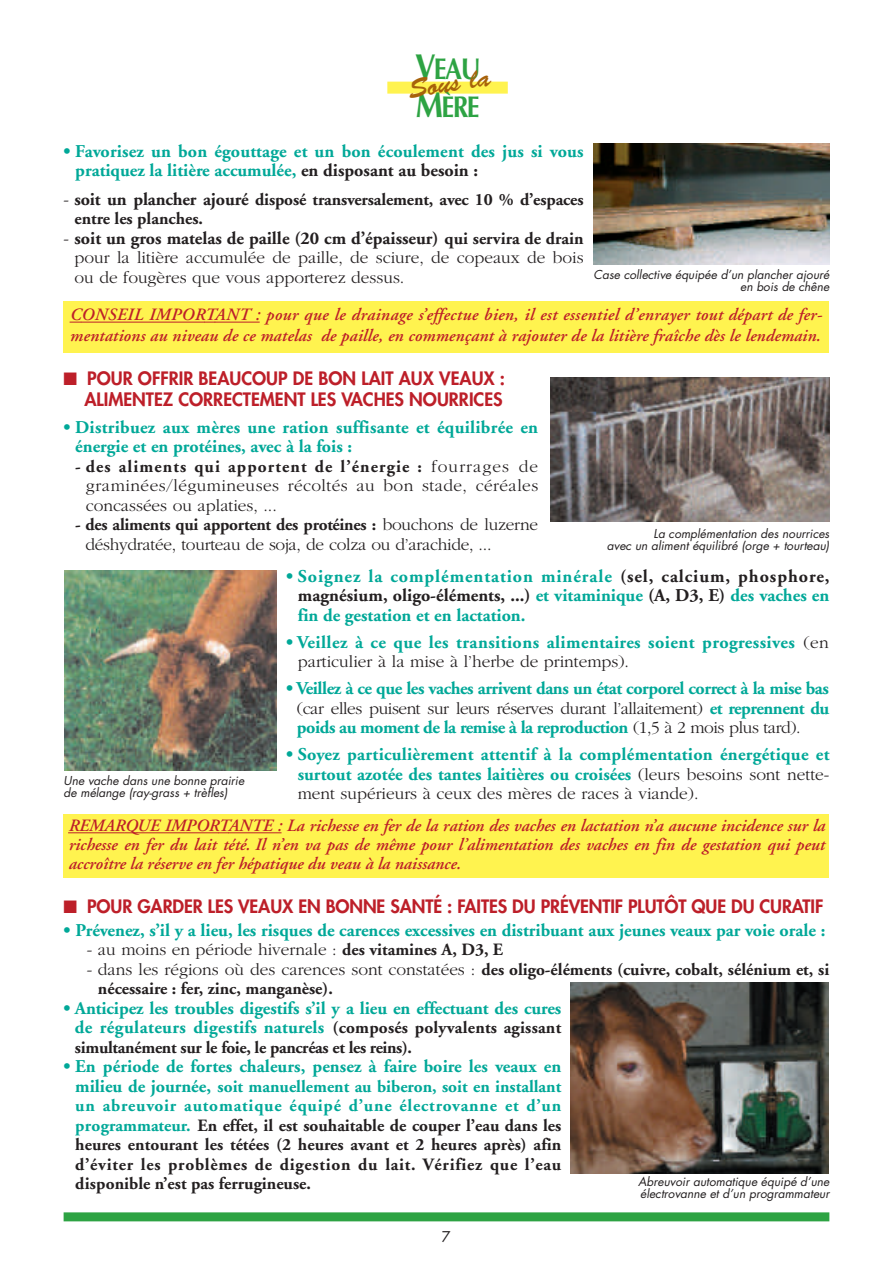
<style>
.page{position:relative;width:893px;height:1263px;background:#fff}
.page>*{position:absolute;margin:0;border:0;box-sizing:border-box;transform-origin:0 0}
.t1{font:700 30px/37.5px "Optima";letter-spacing:-.055em;color:#2da343;scale:.85 1}
.t2{font:27px "Brush Script";color:#a7620b}
.t3{font:700 18px/19.5px "Adobe Garamond";color:#00a898;text-align:right}
.t4{font:800 18px/21px "Futura";color:#bd1f29;text-align:right}
.t5{font:700 18px "Adobe Garamond";letter-spacing:-.025em;color:#00a898}
.t6{font:700 18px "Adobe Garamond";letter-spacing:.025em;color:#00a898}
.t7{font:700 18px "Adobe Garamond";color:#231f20}
.t8{font:700 17.25px/19.5px "Adobe Garamond";color:#231f20}
.t9{font:italic 600 17.25px/18.8px "Adobe Garamond";letter-spacing:.01em;color:#bd1f29}
.t10{font:300 17.25px/19.5px "Garamond";color:#231f20}
.t11{font:300 17.25px/19.5px "Garamond";letter-spacing:.025em;color:#231f20}
.t12{font:300 17.25px "Garamond";letter-spacing:-.025em;color:#231f20}
.t13{font:700 17.25px "Adobe Garamond";letter-spacing:.065em;color:#231f20}
.t14{font:700 17.25px "Adobe Garamond";letter-spacing:-.02em;color:#231f20}
.t15{font:italic 14.4px "Futura";color:#231f20}
.t16{font:italic 12px/12px "Futura";color:#231f20;text-align:right}
.s1{font-size:36px}
.s2{color:#231f20}
.s3{font-family:"Garamond";font-weight:300}
.s4{font-size:18px}
.s5{font-family:"Garamond";font-weight:300;font-size:17.25px}
.s6{font-size:17.25px}
.s7{font-family:"Garamond";font-weight:300;font-size:17.25px;color:#231f20}
.s8{font-family:"Adobe Garamond";font-weight:700;font-size:18px;color:#00a898}
.s9{font-family:"Adobe Garamond";font-weight:700}
.s10{font-size:17.25px;color:#231f20}
.s11{font-size:18px;color:#00a898}
.s12{color:#00a898}
</style>
<div class="page">
<div style="left:64px;top:302px;width:765px;height:51px;background:#fff34f"></div>
<hr style="left:81px;top:322px;width:124px;height:1px;background:#bd1f29">
<hr style="left:215px;top:322px;width:45px;height:1px;background:#bd1f29">
<div style="left:387px;top:82px;width:121px;height:12px;background:#fff34f"></div>
<div style="left:64px;top:1212px;width:765px;height:9px;background:#2da343"></div>
<img style="left:593px;top:144px;width:236px;height:120px">
<img style="left:65px;top:571px;width:212px;height:200px">
<img style="left:550px;top:377px;width:279px;height:145px">
<img style="left:570px;top:982px;width:258px;height:191px">
<div style="left:64px;top:814px;width:765px;height:64px;background:#fff34f"></div>
<hr style="left:68px;top:832px;width:57px;height:1px;background:#bd1f29">
<svg style="left:124px;top:832px;width:13px;height:1px"></svg>
<hr style="left:137px;top:832px;width:82px;height:1px;background:#bd1f29">
<hr style="left:228px;top:832px;width:53px;height:1px;background:#bd1f29">
<h1 class="t1" style="left:415px;top:53px;width:79px"><span class="s1">V</span>EAU<br><span class="s1">M</span>ÈRE</h1>
<h2 class="t2" style="left:407px;top:82px;width:84px;rotate:-9deg">Sous la</h2>
<p class="t3" style="left:75px;top:143px;width:510px;text-align:left;text-indent:-12px">• Favorisez un bon égouttage et un bon écoulement des jus si vous pratiquez la litière accumulée, <span class="s2">en disposant au besoin :</span></p>
<p class="t8" style="left:74px;top:191px;width:510px;text-indent:-11px"><span class="s3">-</span> <span class="s4">soit un plancher ajouré</span> disposé transversalement, avec 10 % d’espaces entre les planches.</p>
<p class="t7" style="left:64px;top:231px;width:521px"><span class="s5">-</span> soit un gros matelas de paille (20 cm d’épaisseur) <span class="s6">qui servira de drain</span></p>
<p class="t10" style="left:74px;top:249px;width:510px">pour la litière accumulée de paille, de sciure, de copeaux de bois ou de fougères que vous apporterez dessus.</p>
<p class="t16" style="left:593px;top:270px;width:237px">Case collective équipée d’un plancher ajouré en bois de chêne</p>
<p class="t9" style="left:70px;top:306px;width:752px;line-height:20.7px">CONSEIL IMPORTANT : pour que le drainage s’effectue bien, il est essentiel d’enrayer tout départ de fer&shy;mentations au niveau de ce matelas de paille, en commençant à rajouter de la litière fraîche dès le lendemain.</p>
<p class="t4" style="left:64px;top:369px;width:443px">■ POUR OFFRIR BEAUCOUP DE BON LAIT AUX VEAUX :<br>ALIMENTEZ CORRECTEMENT LES VACHES NOURRICES</p>
<p class="t3" style="left:75px;top:419px;width:464px;text-align:left;text-indent:-12px">• Distribuez aux mères une ration suffisante et équilibrée en énergie et en protéines, avec à la fois :</p>
<p class="t13" style="left:75px;top:459px;width:464px">- des aliments qui apportent de l’énergie : <span class="s3">fourrages de</span></p>
<p class="t11" style="left:86px;top:477px;width:454px">graminées/légumineuses récoltés au bon stade, céréales concassées ou aplaties, ...</p>
<p class="t8" style="left:75px;top:516px;width:464px">- des aliments qui apportent des protéines : <span class="s3">bouchons de luzerne</span></p>
<p class="t10" style="left:85px;top:536px;width:407px">déshydratée, tourteau de soja, de colza ou d’arachide, ...</p>
<p class="t16" style="left:607px;top:528px;width:224px">La complémentation des nourrices<br>avec un aliment équilibré (orge + tourteau)</p>
<p class="t16" style="left:64px;top:776px;width:182px;text-align:left">Une vache dans une bonne prairie de mélange (ray-grass + trèfles)</p>
<p class="t3" style="left:298px;top:568px;width:533px;text-align:justify;text-indent:-12px">• Soignez la complémentation minérale <span class="s2">(sel, calcium, phosphore, magnésium, oligo-éléments, ...)</span> et vitaminique <span class="s2">(A, D3, E)</span> des vaches en fin de gestation et en lactation.</p>
<p class="t6" style="left:286px;top:635px;width:544px">• Veillez à ce que les transitions alimentaires soient progressives <span class="s7">(en</span></p>
<p class="t10" style="left:298px;top:654px;width:333px">particulier à la mise à l’herbe de printemps).</p>
<p class="t5" style="left:286px;top:681px;width:544px">• Veillez à ce que les vaches arrivent dans un état corporel correct à la mise bas</p>
<p class="t12" style="left:297px;top:702px;width:534px">(car elles puisent sur leurs réserves durant l’allaitement) <span class="s8">et reprennent du</span></p>
<p class="t5" style="left:297px;top:720px;width:505px">poids au moment de la remise à la reproduction <span class="s7">(1,5 à 2 mois plus tard).</span></p>
<p class="t3" style="left:286px;top:746px;width:545px">• Soyez particulièrement attentif à la complémentation énergétique et surtout azotée des tantes laitières ou croisées <span class="s7">(leurs besoins sont nette-</span></p>
<p class="t10" style="left:298px;top:786px;width:402px">ment supérieurs à ceux des mères de races à viande).</p>
<p class="t9" style="left:68px;top:818px;width:758px;text-align:justify">REMARQUE IMPORTANTE : La richesse en fer de la ration des vaches en lactation n’a aucune incidence sur la richesse en fer du lait tété. Il n’en va pas de même pour l’alimentation des vaches en fin de gestation qui peut accroître la réserve en fer hépatique du veau à la naissance.</p>
<p class="t4" style="left:64px;top:897px;width:761px">■ POUR GARDER LES VEAUX EN BONNE SANTÉ : FAITES DU PRÉVENTIF PLUTÔT QUE DU CURATIF</p>
<p class="t3" style="left:64px;top:922px;width:763px">• Prévenez, s’il y a lieu, les risques de carences excessives en distribuant aux jeunes veaux par voie orale :</p>
<p class="t10" style="left:87px;top:942px;width:418px">- au moins en période hivernale : <span class="s9">des vitamines A, D3, E</span></p>
<p class="t8" style="left:98px;top:961px;width:733px;text-indent:-11px"><span class="s3">- dans les régions où des carences sont constatées :</span> des oligo-éléments (cuivre, cobalt, sélénium et, si nécessaire : fer, zinc, manganèse).</p>
<p class="t3" style="left:64px;top:1000px;width:499px">• Anticipez les troubles digestifs s’il y a lieu en effectuant des cures de régulateurs digestifs naturels <span class="s10">(composés polyvalents agissant</span></p>
<p class="t14" style="left:75px;top:1040px;width:339px">simultanément sur le foie, le pancréas et les reins).</p>
<p class="t3" style="left:64px;top:1058px;width:499px">• En période de fortes chaleurs, pensez à faire boire les veaux en</p>
<p class="t8" style="left:75px;top:1078px;width:487px;text-align:justify"><span class="s11">milieu de journée,</span> <span class="s12">soit manuellement au biberon, soit en installant un abreuvoir automatique équipé d’une électrovanne et d’un programmateur.</span> En effet, il est souhaitable de couper l’eau dans les heures entourant les tétées (2 heures avant et 2 heures après) afin d’éviter les problèmes de digestion du lait. Vérifiez que l’eau disponible n’est pas ferrugineuse.</p>
<p class="t16" style="left:638px;top:1176px;width:193px;text-align:left">Abreuvoir automatique équipé d’une électrovanne et d’un programmateur</p>
<p class="t15" style="left:442px;top:1230px;width:10px">7</p>
</div>
